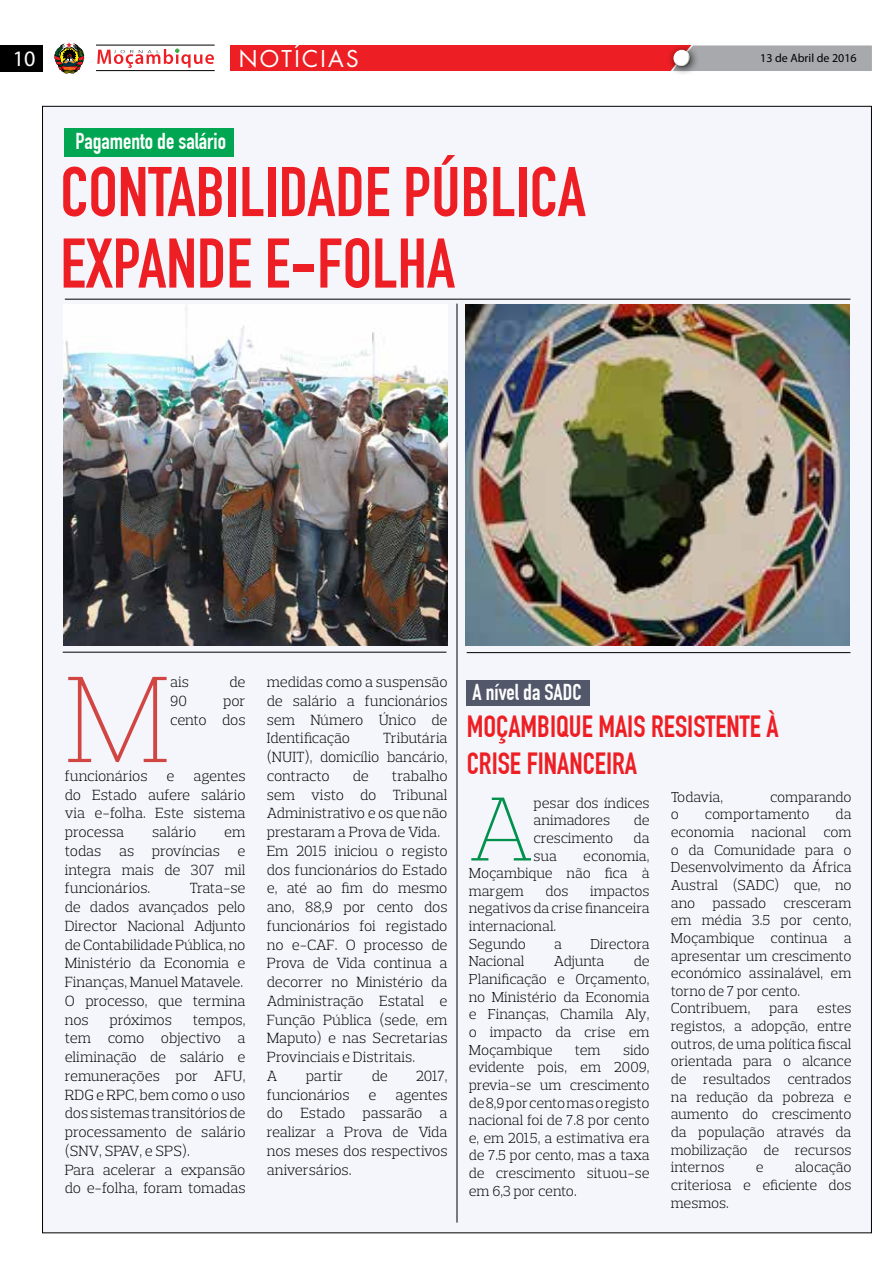
<style>
.page{position:relative;width:893px;height:1263px;background:#fff}
.page>*{position:absolute;margin:0;border:0;box-sizing:border-box;transform-origin:0 0}
.t1{font:200 125.25px "Prelo Slab";color:#d14643}
.t2{font:200 92.55px "Prelo Slab";color:#00914d}
.t3{font:700 69px/71.6px "DIN Condensed";color:#ed1f24}
.t4{font:700 30px/37px "DIN Condensed";color:#ed1f24}
.t5{font:700 22.5px "DIN Condensed";color:#fff}
.t6{font:22.5px "Futura";letter-spacing:.1em;color:#fff}
.t7{font:22.2px "Myriad Pro";color:#fff}
.t8{font:300 15px/18.8px "Prelo Slab";letter-spacing:-.01em;color:#000;text-align:justify}
.t9{font:300 14.7px/17.7px "Prelo Slab";letter-spacing:-.01em;color:#000;text-align:justify}
.t10{font:300 14.7px "Prelo Slab";letter-spacing:-.035em;color:#000}
.t11{font:12px "Myriad Pro";color:#000}
</style>
<div class="page">
<div style="left:43px;top:106px;width:828px;height:1127px;background:#f4f6fb"></div>
<div style="left:230px;top:45px;width:642px;height:26px;background:#ed1f24"></div>
<div style="left:699px;top:45px;width:173px;height:26px;background:#a7a9ac"></div>
<div style="left:0;top:45px;width:43px;height:26px;background:#000"></div>
<div style="left:42px;top:31px;width:55px;height:55px;background:#fff"></div>
<svg style="left:54px;top:42px;width:30px;height:32px"></svg>
<div style="left:667px;top:44px;width:32px;height:32px;background:#000;opacity:.75"></div>
<div style="left:672px;top:49px;width:20px;height:14px;background:#fff;opacity:.75"></div>
<div style="left:672px;top:52px;width:20px;height:17px;background:#000;opacity:.75"></div>
<hr style="left:96px;top:70px;width:119px;height:1px;background:#000">
<hr style="left:96px;top:45px;width:119px;height:1px;background:#000">
<svg style="left:97px;top:48px;width:117px;height:20px"></svg>
<div style="left:65px;top:128px;width:169px;height:29px;background:#00a651"></div>
<img style="left:64px;top:309px;width:384px;height:336px">
<img style="left:465px;top:305px;width:384px;height:340px">
<hr style="left:63px;top:652px;width:383px;height:1px;background:#000">
<hr style="left:467px;top:652px;width:383px;height:1px;background:#000">
<hr style="left:65px;top:299px;width:785px;height:1px;background:#000">
<hr style="left:457px;top:304px;width:1px;height:918px;background:#000">
<div style="left:467px;top:680px;width:123px;height:26px;background:#52576a"></div>
<h3 class="t7" style="left:13px;top:45px;width:24px">10</h3>
<h3 class="t6" style="left:239px;top:43px;width:121px">NOTÍCIAS</h3>
<p class="t11" style="left:760px;top:51px;width:98px">13 de Abril de 2016</p>
<h3 class="t5" style="left:75px;top:128px;width:152px">Pagamento de salário</h3>
<h3 class="t3" style="left:60px;top:157px;width:527px">CONTABILIDADE PÚBLICA<br>EXPANDE E-FOLHA</h3>
<h1 class="t1" style="left:65px;top:643px;width:107px">M</h1>
<p class="t8" style="left:170px;top:673px;width:20px">ais</p>
<p class="t8" style="left:230px;top:673px;width:18px">de</p>
<p class="t8" style="left:170px;top:691px;width:18px">90</p>
<p class="t8" style="left:170px;top:691px;width:77px;text-align:right">por<br>cento dos</p>
<p class="t8" style="left:65px;top:766px;width:84px">funcionários</p>
<p class="t8" style="left:167px;top:766px;width:9px">e</p>
<p class="t8" style="left:65px;top:766px;width:182px;text-indent:129px">agentes do Estado aufere salário via e-folha. Este sistema processa</p>
<p class="t8" style="left:152px;top:823px;width:46px">salário</p>
<p class="t8" style="left:65px;top:823px;width:182px;text-indent:159px">em todas as províncias e integra mais de 307 mil funcionários.</p>
<p class="t8" style="left:65px;top:879px;width:182px;text-align:left;text-indent:125px">Trata-se de dados avançados pelo<br>Director Nacional Adjunto de Contabilidade Pública, no<br>Ministério da Economia e<br>Finanças, Manuel Matavele.<br>O processo, que termina nos</p>
<p class="t8" style="left:110px;top:1010px;width:64px">próximos</p>
<p class="t8" style="left:65px;top:1010px;width:182px;text-align:left;text-indent:128px">tempos, tem como objectivo a eliminação de salário e remunerações por AFU,<br>RDG e RPC, bem como o uso dos sistemas transitórios de processamento de salário (SNV, SPAV, e SPS).<br>Para acelerar a expansão do e-folha, foram tomadas</p>
<p class="t8" style="left:267px;top:673px;width:182px">medidas como a suspensão de salário a funcionários sem Número Único de Identificação</p>
<p class="t8" style="left:267px;top:729px;width:182px;text-indent:116px">Tributária (NUIT), domicílio bancário, contracto</p>
<p class="t8" style="left:267px;top:766px;width:182px;text-align:left;text-indent:125px">trabalho sem visto do Tribunal<br>Administrativo e os que não prestaram a Prova de Vida.<br>Em 2015 iniciou o registo dos funcionários do Estado e, até ao fim do mesmo ano, 88,9 por cento dos funcionários foi registado no e-CAF. O processo de<br>Prova de Vida continua a decorrer no Ministério da<br>Administração Estatal e<br>Função Pública (sede, em<br>Maputo) e nas Secretarias<br>Provinciais e Distritais.<br>A</p>
<p class="t8" style="left:353px;top:766px;width:18px">de</p>
<p class="t8" style="left:306px;top:1066px;width:39px">partir</p>
<p class="t8" style="left:372px;top:1066px;width:18px">de</p>
<p class="t8" style="left:416px;top:1066px;width:33px">2017,</p>
<p class="t8" style="left:267px;top:1085px;width:84px">funcionários</p>
<p class="t8" style="left:369px;top:1085px;width:9px">e</p>
<p class="t8" style="left:267px;top:1085px;width:182px;text-indent:129px">agentes do Estado passarão a realizar a Prova de Vida nos meses dos respectivos aniversários.</p>
<h3 class="t5" style="left:472px;top:679px;width:111px">A nível da SADC</h3>
<h3 class="t4" style="left:467px;top:708px;width:314px">MOÇAMBIQUE MAIS RESISTENTE À<br>CRISE FINANCEIRA</h3>
<h2 class="t2" style="left:469px;top:772px;width:66px">A</h2>
<p class="t9" style="left:534px;top:794px;width:117px">pesar dos índices animadores</p>
<p class="t9" style="left:634px;top:811px;width:17px">de</p>
<p class="t9" style="left:534px;top:829px;width:81px">crescimento</p>
<p class="t9" style="left:634px;top:829px;width:17px">da</p>
<p class="t9" style="left:534px;top:847px;width:25px">sua</p>
<p class="t9" style="left:469px;top:847px;width:182px;text-indent:114px">economia, Moçambique não fica à margem</p>
<p class="t9" style="left:469px;top:882px;width:182px;text-align:left;text-indent:121px">impactos negativos da crise financeira internacional.<br>Segundo</p>
<p class="t9" style="left:546px;top:882px;width:24px">dos</p>
<p class="t9" style="left:554px;top:935px;width:9px">a</p>
<p class="t9" style="left:590px;top:935px;width:61px">Directora</p>
<p class="t9" style="left:469px;top:952px;width:57px">Nacional</p>
<p class="t10" style="left:554px;top:952px;width:52px">Adjunta</p>
<p class="t9" style="left:469px;top:952px;width:182px;text-indent:165px">de Planificação e Orçamento, no Ministério da Economia e Finanças, Chamila Aly, o impacto da crise em Moçambique</p>
<p class="t9" style="left:469px;top:1041px;width:182px;text-indent:154px">sido evidente pois, em 2009, previa-se um crescimento de 8,9 por cento mas o registo nacional foi de 7.8 por cento e, em 2015, a estimativa era de 7.5 por cento, mas a taxa de crescimento situou-se em 6,3 por cento.</p>
<p class="t9" style="left:575px;top:1041px;width:27px">tem</p>
<p class="t9" style="left:671px;top:788px;width:54px">Todavia,</p>
<p class="t9" style="left:770px;top:788px;width:83px">comparando</p>
<p class="t9" style="left:671px;top:805px;width:10px">o</p>
<p class="t9" style="left:705px;top:805px;width:106px">comportamento</p>
<p class="t9" style="left:671px;top:805px;width:182px;text-align:left;text-indent:165px">da economia nacional com o da Comunidade para o<br>Desenvolvimento da África<br>Austral (SADC) que, no ano passado cresceram em média 3.5 por cento,<br>Moçambique continua a apresentar um crescimento económico assinalável, em torno de 7 por cento.<br>Contribuem,</p>
<p class="t9" style="left:671px;top:1000px;width:182px;text-indent:146px">estes registos, a adopção, entre outros, de uma política fiscal orientada para o alcance de resultados centrados na redução da pobreza e aumento do crescimento da população através da mobilização de recursos internos</p>
<p class="t9" style="left:769px;top:1000px;width:30px">para</p>
<p class="t9" style="left:671px;top:1158px;width:182px;text-indent:124px">alocação criteriosa e eficiente dos mesmos.</p>
<p class="t9" style="left:756px;top:1158px;width:9px">e</p>
</div>
